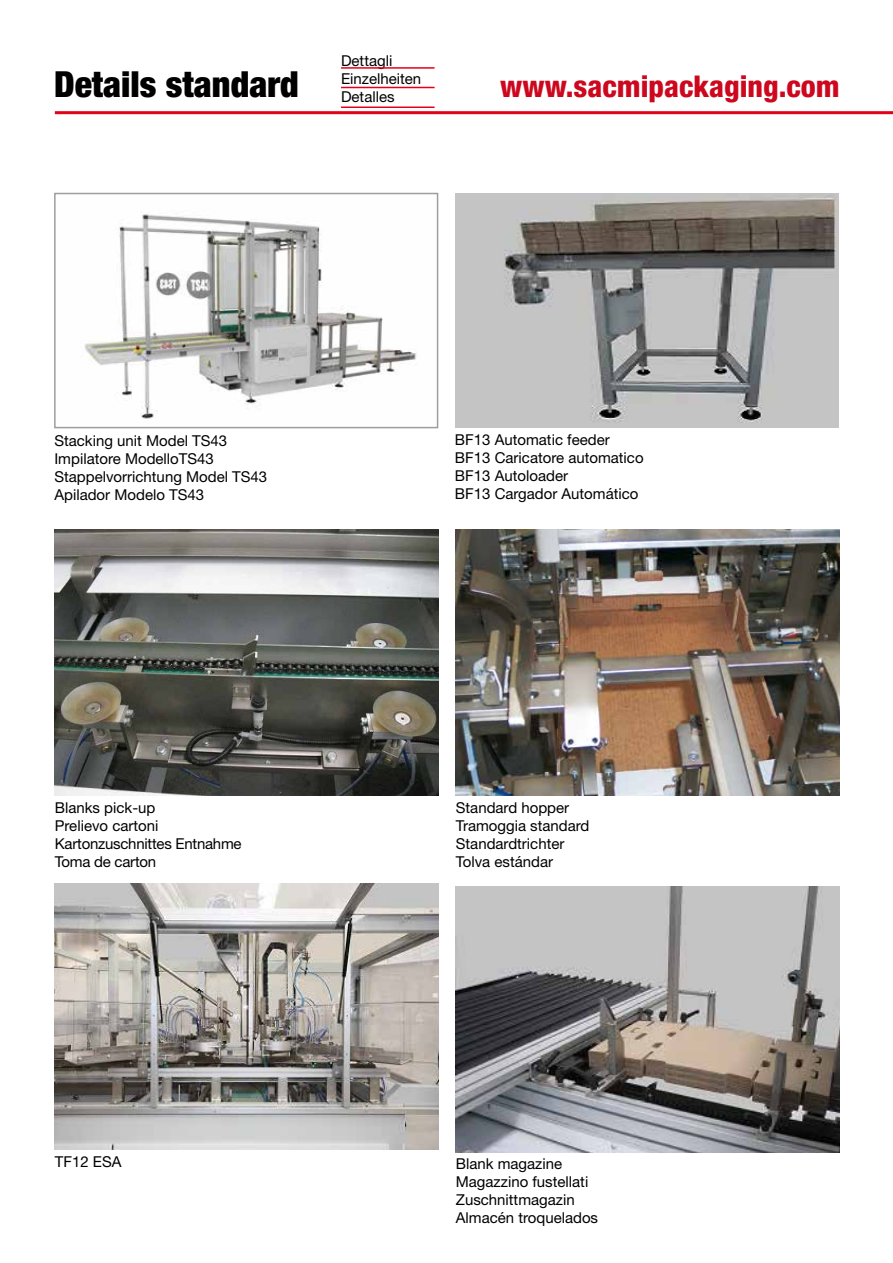
<style>
.page{position:relative;width:893px;height:1263px;background:#fff}
.page>*{position:absolute;margin:0;border:0;box-sizing:border-box;transform-origin:0 0}
.t1{font:900 condensed 36px "Helvetica Neue LT Std";color:#000}
.t2{font:800 condensed 30px "Helvetica Neue LT Std";color:#cd071e}
.t3{font:15px/18px "Helvetica Neue LT Std";color:#000}
</style>
<div class="page">
<img style="left:84px;top:214px;width:333px;height:205px">
<div style="left:54px;top:193px;width:384px;height:235px;border:2px solid #9c9e9f"></div>
<hr style="left:55px;top:111px;width:838px;height:3px;background:#e2001a">
<img style="left:456px;top:886px;width:384px;height:266px">
<img style="left:456px;top:530px;width:384px;height:266px">
<img style="left:55px;top:884px;width:384px;height:266px">
<img style="left:55px;top:529px;width:384px;height:266px">
<hr style="left:341px;top:67px;width:94px;height:2px;background:#e2001a">
<hr style="left:341px;top:87px;width:94px;height:1px;background:#e2001a">
<hr style="left:341px;top:107px;width:94px;height:1px;background:#e2001a">
<img style="left:455px;top:193px;width:383px;height:235px">
<h1 class="t1" style="left:54px;top:62px;width:246px">Details standard</h1>
<p class="t3" style="left:341px;top:51px;width:82px">Dettagli<br>Einzelheiten<br>Detalles</p>
<h2 class="t2" style="left:500px;top:68px;width:341px">www.sacmipackaging.com</h2>
<p class="t3" style="left:54px;top:432px;width:214px">Stacking unit Model TS43<br>Impilatore ModelloTS43<br>Stappelvorrichtung Model TS43<br>Apilador Modelo TS43</p>
<p class="t3" style="left:455px;top:430px;width:190px">BF13 Automatic feeder<br>BF13 Caricatore automatico<br>BF13 Autoloader<br>BF13 Cargador Automático</p>
<p class="t3" style="left:55px;top:798px;width:188px">Blanks pick-up<br>Prelievo cartoni<br>Kartonzuschnittes Entnahme<br>Toma de carton</p>
<p class="t3" style="left:456px;top:798px;width:135px">Standard hopper<br>Tramoggia standard<br>Standardtrichter<br>Tolva estándar</p>
<p class="t3" style="left:55px;top:1152px;width:68px">TF12 ESA</p>
<p class="t3" style="left:456px;top:1154px;width:144px">Blank magazine<br>Magazzino fustellati<br>Zuschnittmagazin<br>Almacén troquelados</p>
</div>
